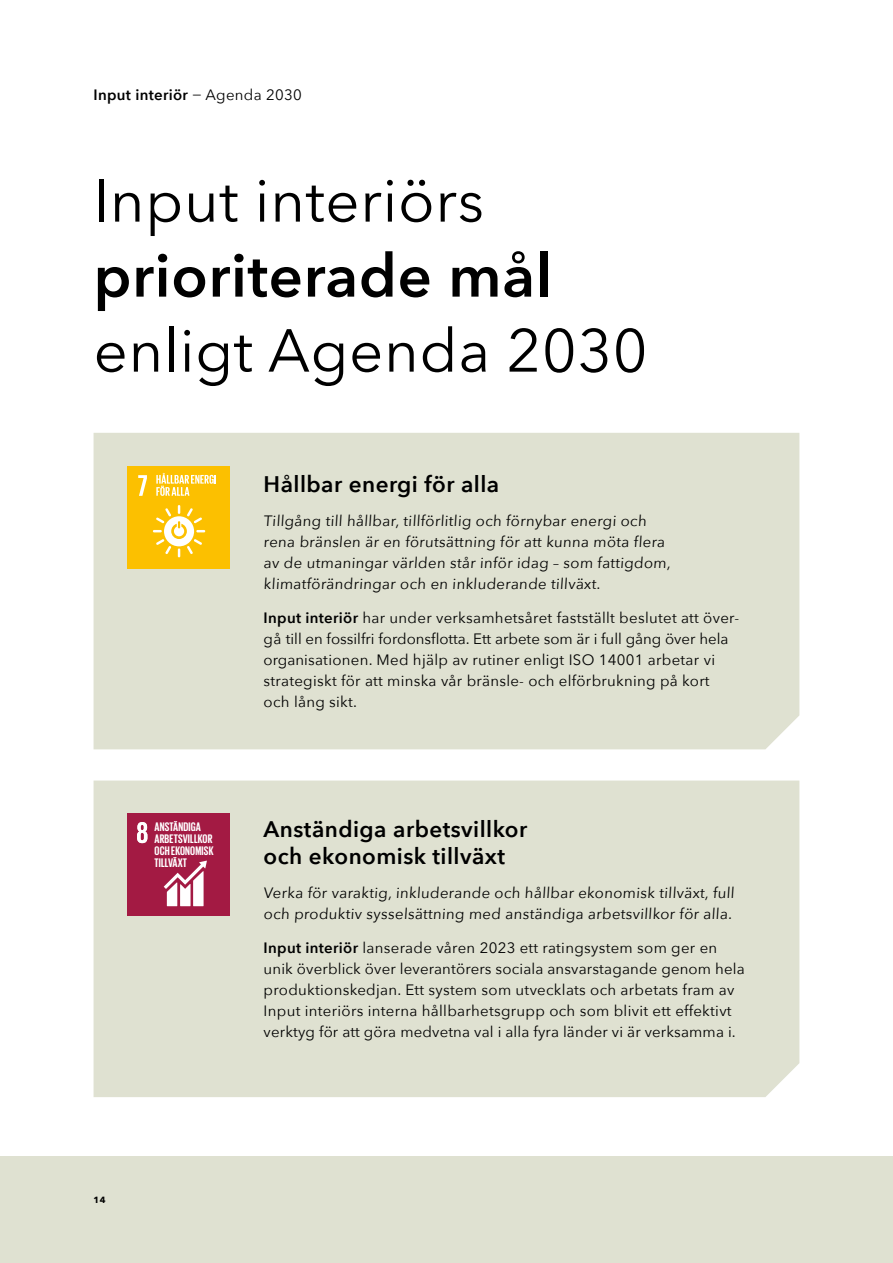
<style>
.page{position:relative;width:893px;height:1263px;background:#fff}
.page>*{position:absolute;margin:0;border:0;box-sizing:border-box;transform-origin:0 0}
.t1{font:60px "Avenir Next";letter-spacing:.01em;color:#000}
.t2{font:600 60px "Avenir Next";letter-spacing:.01em;color:#000}
.t3{font:600 22.5px/27px "Avenir Next";letter-spacing:.02em;color:#000}
.t4{font:15px/21px "Avenir Next";letter-spacing:.02em;color:#000}
.t5{font:600 15px "Avenir Next";letter-spacing:.02em;color:#000}
.t6{font:700 12.75px/12px "Giorgio Sans";letter-spacing:.015em;color:#fff}
.t7{font:700 9px "Avenir Next";color:#000}
.s1{font-family:"Trade Gothic LT Std";font-weight:300}
.s2{font-weight:400}
.s3{font-weight:600}
</style>
<div class="page">
<div style="left:0;top:1157px;width:893px;height:106px;background:#dfe1d1"></div>
<div style="left:94px;top:780px;width:705px;height:317px;background:#dfe1d1"></div>
<div style="left:94px;top:433px;width:705px;height:316px;background:#dfe1d1"></div>
<div style="left:128px;top:467px;width:102px;height:102px;background:#fcc000"></div>
<svg style="left:138px;top:475px;width:9px;height:21px"></svg>
<svg style="left:153px;top:505px;width:52px;height:52px"></svg>
<svg style="left:156px;top:473px;width:60px;height:23px"></svg>
<div style="left:128px;top:814px;width:102px;height:102px;background:#a31a43"></div>
<svg style="left:137px;top:822px;width:10px;height:21px"></svg>
<svg style="left:164px;top:861px;width:43px;height:45px"></svg>
<p class="t5" style="left:94px;top:82px;width:210px">Input interiör <span class="s1">−</span> <span class="s2">Agenda 2030</span></p>
<h1 class="t1" style="left:94px;top:150px;width:392px">Input interiörs</h1>
<h1 class="t2" style="left:94px;top:224px;width:460px">prioriterade mål</h1>
<h1 class="t1" style="left:94px;top:300px;width:555px">enligt Agenda 2030</h1>
<p class="t6" style="left:154px;top:820px;width:61px">ANSTÄNDIGA<br>ARBETSVILLKOR<br>OCH EKONOMISK<br>TILLVÄXT</p>
<h2 class="t3" style="left:264px;top:470px;width:237px">Hållbar energi för alla</h2>
<p class="t4" style="left:264px;top:510px;width:410px">Tillgång till hållbar, tillförlitlig och förnybar energi och rena bränslen är en förutsättning för att kunna möta flera av de utmaningar världen står inför idag – som fattigdom, klimatförändringar och en inkluderande tillväxt.</p>
<p class="t4" style="left:264px;top:606px;width:477px"><span class="s3">Input interiör</span> har under verksamhetsåret fastställt beslutet att över&shy;gå till en fossilfri fordonsflotta. Ett arbete som är i full gång över hela organisationen. Med hjälp av rutiner enligt ISO 14001 arbetar vi strategiskt för att minska vår bränsle- och elförbrukning på kort och lång sikt.</p>
<h2 class="t3" style="left:264px;top:815px;width:265px">Anständiga arbetsvillkor och ekonomisk tillväxt</h2>
<p class="t4" style="left:264px;top:881px;width:474px">Verka för varaktig, inkluderande och hållbar ekonomisk tillväxt, full och produktiv sysselsättning med anständiga arbetsvillkor för alla.</p>
<p class="t4" style="left:264px;top:936px;width:483px"><span class="s3">Input interiör</span> lanserade våren 2023 ett ratingsystem som ger en unik överblick över leverantörers sociala ansvarstagande genom hela produktionskedjan. Ett system som utvecklats och arbetats fram av Input interiörs interna hållbarhetsgrupp och som blivit ett effektivt verktyg för att göra medvetna val i alla fyra länder vi är verksamma i.</p>
<p class="t7" style="left:94px;top:1192px;width:14px">14</p>
</div>
